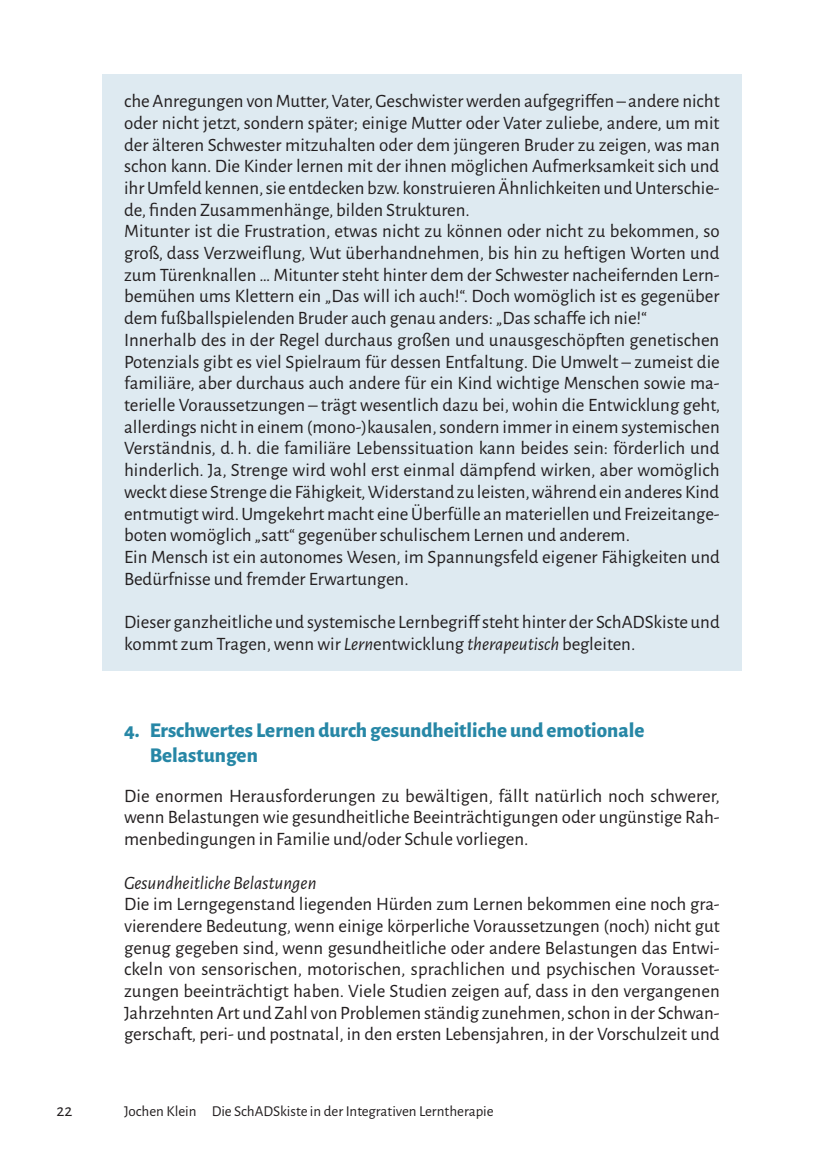
<style>
.page{position:relative;width:824px;height:1171px;background:#fff}
.page>*{position:absolute;margin:0;border:0;box-sizing:border-box;transform-origin:0 0}
.t1{font:800 21px/25.2px "Alegreya Sans";color:#2787a6}
.t2{font:18.9px/21.7px "Alegreya Sans";color:#231f20}
.t3{font:italic 18.9px "Alegreya Sans";color:#231f20}
.t4{font:17.5px "Alegreya Sans";color:#231f20}
.t5{font:15.05px "Alegreya Sans";color:#231f20}
.s1{font-style:italic}
</style>
<div class="page">
<div style="left:102px;top:75px;width:639px;height:162px;background:#deeaf1"></div>
<div style="left:102px;top:205px;width:639px;height:141px;background:#deeaf1"></div>
<div style="left:102px;top:313px;width:639px;height:250px;background:#deeaf1"></div>
<div style="left:102px;top:530px;width:639px;height:76px;background:#deeaf1"></div>
<div style="left:102px;top:595px;width:639px;height:76px;background:#deeaf1"></div>
<p class="t2" style="left:124px;top:89px;width:597px">che Anregungen von Mutter, Vater, Geschwister werden aufgegriffen – andere nicht oder nicht jetzt, sondern später; einige Mutter oder Vater zuliebe, andere, um mit der älteren Schwester mitzuhalten oder dem jüngeren Bruder zu zeigen, was man schon kann. Die Kinder lernen mit der ihnen möglichen Aufmerksamkeit sich und ihr Umfeld kennen, sie entdecken bzw. konstruieren Ähnlichkeiten und Unterschie&shy;de, finden Zusammenhänge, bilden Strukturen.<br>Mitunter ist die Frustration, etwas nicht zu können oder nicht zu bekommen, so groß, dass Verzweiflung, Wut überhandnehmen, bis hin zu heftigen Worten und zum Türenknallen … Mitunter steht hinter dem der Schwester nacheifernden Lern&shy;bemühen ums Klettern ein „Das will ich auch!“. Doch womöglich ist es gegenüber dem fußballspielenden Bruder auch genau anders: „Das schaffe ich nie!“ Innerhalb des in der Regel durchaus großen und unausgeschöpften genetischen Potenzials gibt es viel Spielraum für dessen Entfaltung. Die Umwelt – zumeist die familiäre, aber durchaus auch andere für ein Kind wichtige Menschen sowie ma&shy;terielle Voraussetzungen – trägt wesentlich dazu bei, wohin die Entwicklung geht, allerdings nicht in einem (mono-)kausalen, sondern immer in einem systemischen Verständnis, d. h. die familiäre Lebenssituation kann beides sein: förderlich und hinderlich. Ja, Strenge wird wohl erst einmal dämpfend wirken, aber womöglich weckt diese Strenge die Fähigkeit, Widerstand zu leisten, während ein anderes Kind entmutigt wird. Umgekehrt macht eine Überfülle an materiellen und Freizeitange&shy;boten womöglich „satt“ gegenüber schulischem Lernen und anderem.<br>Ein Mensch ist ein autonomes Wesen, im Spannungsfeld eigener Fähigkeiten und Bedürfnisse und fremder Erwartungen.</p>
<p class="t2" style="left:124px;top:610px;width:597px">Dieser ganzheitliche und systemische Lernbegriff steht hinter der SchADSkiste und kommt zum Tragen, wenn wir <span class="s1">Lern</span>entwicklung <span class="s1">therapeutisch</span> begleiten.</p>
<p class="t1" style="left:150px;top:715px;width:496px;text-indent:-26px">4. Erschwertes Lernen durch gesundheitliche und emotionale<br>Belastungen</p>
<p class="t2" style="left:124px;top:784px;width:597px;text-align:justify">Die enormen Herausforderungen zu bewältigen, fällt natürlich noch schwerer, wenn Belastungen wie gesundheitliche Beeinträchtigungen oder ungünstige Rah&shy;menbedingungen in Familie und/oder Schule vorliegen.</p>
<p class="t3" style="left:124px;top:870px;width:194px">Gesundheitliche Belastungen</p>
<p class="t2" style="left:124px;top:892px;width:597px;text-align:justify">Die im Lerngegenstand liegenden Hürden zum Lernen bekommen eine noch gra&shy;vierendere Bedeutung, wenn einige körperliche Voraussetzungen (noch) nicht gut genug gegeben sind, wenn gesundheitliche oder andere Belastungen das Entwi&shy;ckeln von sensorischen, motorischen, sprachlichen und psychischen Vorausset&shy;zungen beeinträchtigt haben. Viele Studien zeigen auf, dass in den vergangenen Jahrzehnten Art und Zahl von Problemen ständig zunehmen, schon in der Schwan&shy;gerschaft, peri- und postnatal, in den ersten Lebensjahren, in der Vorschulzeit und</p>
<p class="t4" style="left:57px;top:1099px;width:17px">22</p>
<p class="t5" style="left:124px;top:1101px;width:371px">Jochen Klein Die SchADSkiste in der Integrativen Lerntherapie</p>
</div>
